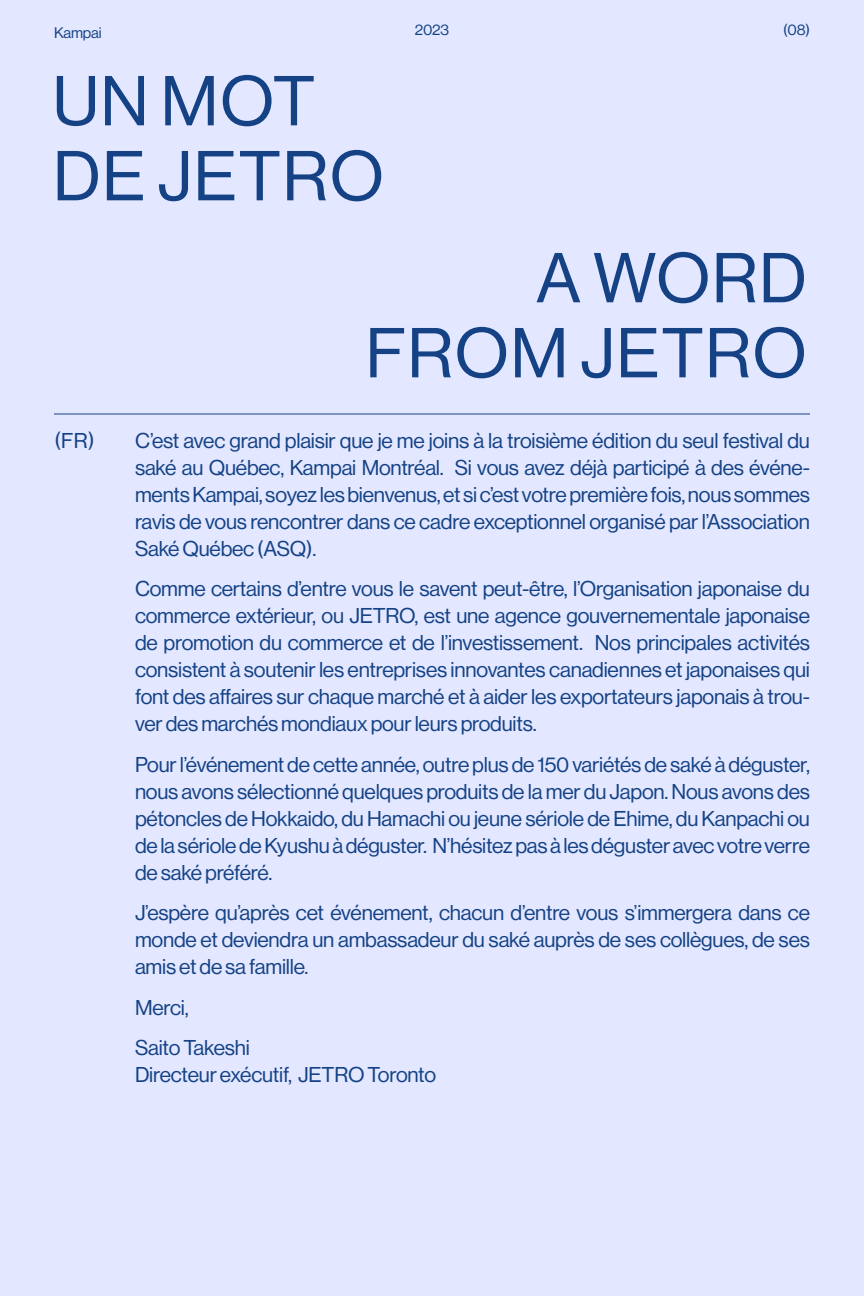
<style>
.page{position:relative;width:864px;height:1296px;background:#e3e7ff}
.page>*{position:absolute;margin:0;border:0;box-sizing:border-box;transform-origin:0 0}
.t1{font:69px/75px "Neue Haas Display";letter-spacing:.02em;color:#144285}
.t2{font:21px/27px "Neue Haas Display";letter-spacing:-.01em;color:#144285;text-align:justify}
.t3{font:15px "Neue Haas Display";letter-spacing:-.01em;color:#144285}
</style>
<div class="page">
<hr style="left:54px;top:413px;width:756px;height:2px;background:#144285">
<p class="t3" style="left:54px;top:24px;width:49px">Kampai</p>
<p class="t3" style="left:415px;top:21px;width:36px">2023</p>
<p class="t3" style="left:783px;top:21px;width:28px">(08)</p>
<h1 class="t1" style="left:53px;top:64px;width:333px">UN MOT<br>DE JETRO</h1>
<p class="t2" style="left:54px;top:427px;width:42px">(FR)</p>
<h1 class="t1" style="left:366px;top:241px;width:443px;text-align:right">A WORD<br>FROM JETRO</h1>
<p class="t2" style="left:135px;top:427px;width:677px">C’est avec grand plaisir que je me joins à la troisième édition du seul festival du saké au Québec, Kampai Montréal. Si vous avez déjà participé à des événe&shy;ments Kampai, soyez les bienvenus, et si c’est votre première fois, nous sommes ravis de vous rencontrer dans ce cadre exceptionnel organisé par l’Association Saké Québec (ASQ).</p>
<p class="t2" style="left:135px;top:575px;width:677px">Comme certains d’entre vous le savent peut-être, l’Organisation japonaise du commerce extérieur, ou JETRO, est une agence gouvernementale japonaise de promotion du commerce et de l’investissement. Nos principales activités consistent à soutenir les entreprises innovantes canadiennes et japonaises qui font des affaires sur chaque marché et à aider les exportateurs japonais à trou&shy;ver des marchés mondiaux pour leurs produits.</p>
<p class="t2" style="left:135px;top:751px;width:677px">Pour l’événement de cette année, outre plus de 150 variétés de saké à déguster, nous avons sélectionné quelques produits de la mer du Japon. Nous avons des pétoncles de Hokkaido, du Hamachi ou jeune sériole de Ehime, du Kanpachi ou de la sériole de Kyushu à déguster. N’hésitez pas à les déguster avec votre verre de saké préféré.</p>
<p class="t2" style="left:135px;top:899px;width:677px">J’espère qu’après cet événement, chacun d’entre vous s’immergera dans ce monde et deviendra un ambassadeur du saké auprès de ses collègues, de ses amis et de sa famille.</p>
<p class="t2" style="left:135px;top:987px;width:116px;line-height:40.5px">Merci,<br>Saito Takeshi</p>
<p class="t2" style="left:135px;top:1061px;width:303px">Directeur exécutif, JETRO Toronto</p>
</div>
